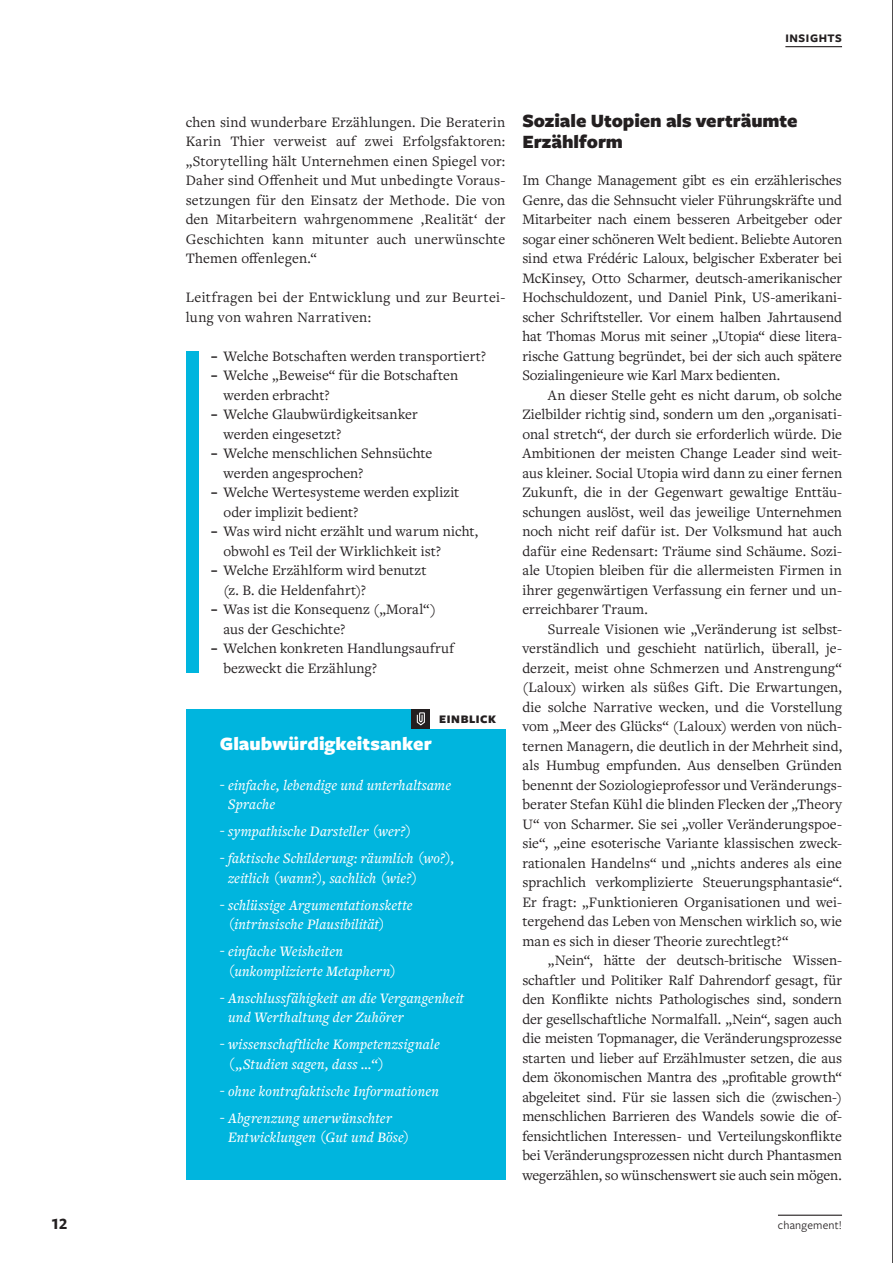
<style>
.page{position:relative;width:893px;height:1263px;background:#fff}
.page>*{position:absolute;margin:0;border:0;box-sizing:border-box;transform-origin:0 0}
.t1{font:900 19.5px/21.8px "Freight Sans Pro";letter-spacing:-.005em;color:#231f20}
.t2{font:900 19.5px "Freight Sans Pro";letter-spacing:.005em;color:#fff}
.t3{font:700 16.5px "Freight Sans Pro";color:#231f20}
.t4{font:15px/19.5px "Freight Text Pro";color:#231f20}
.t5{font:italic 500 15px/19.5px "Freight Text Pro";letter-spacing:.01em;color:#fff}
.t6{font:15px/19.5px "Freight Text Pro";letter-spacing:.025em;color:#231f20}
.t7{font:12px "Freight Sans Pro";letter-spacing:.015em;color:#231f20}
.t8{font:900 12px "Freight Sans Pro";letter-spacing:.05em;color:#231f20}
.t9{font:700 12px "Freight Sans Pro";letter-spacing:.05em;color:#231f20}
.s1{font-family:"Freight Sans Pro";font-weight:700;font-size:12px}
.s2{font-weight:700;font-style:normal}
</style>
<div class="page">
<div style="left:186px;top:709px;width:319px;height:471px;background:#00b5de"></div>
<div style="left:411px;top:709px;width:20px;height:20px;background:#231f20"></div>
<svg style="left:416px;top:712px;width:9px;height:14px"></svg>
<div style="left:431px;top:709px;width:74px;height:20px;background:#fff"></div>
<div style="left:186px;top:351px;width:12px;height:322px;background:#00b5de"></div>
<hr style="left:778px;top:1215px;width:64px;height:1px;background:#231f20">
<hr style="left:785px;top:46px;width:57px;height:1px;background:#231f20">
<hr style="left:892px;top:0;width:1px;height:1263px;background:#231f20">
<p class="t9" style="left:785px;top:30px;width:58px">INSIGHTS</p>
<p class="t4" style="left:186px;top:113px;width:321px;text-align:justify">chen sind wunderbare Erzählungen. Die Beraterin Karin Thier verweist auf zwei Erfolgsfaktoren: „Storytelling hält Unternehmen einen Spiegel vor:<br>Daher sind Offenheit und Mut unbedingte Voraus&shy;setzungen für den Einsatz der Methode. Die von den Mitarbeitern wahrgenommene ‚Realität‘ der Geschichten kann mitunter auch unerwünschte Themen offenlegen.“</p>
<p class="t6" style="left:186px;top:289px;width:321px">Leitfragen bei der Entwicklung und zur Beurtei&shy;lung von wahren Narrativen:</p>
<p class="t4" style="left:211px;top:347px;width:276px"><span class="s1">–</span> Welche Botschaften werden transportiert?</p>
<p class="t4" style="left:224px;top:367px;width:236px;text-indent:-12px"><span class="s1">–</span> Welche „Beweise“ für die Botschaften werden erbracht?</p>
<p class="t4" style="left:224px;top:406px;width:196px;text-indent:-12px"><span class="s1">–</span> Welche Glaubwürdigkeitsanker werden eingesetzt?</p>
<p class="t4" style="left:224px;top:445px;width:210px;text-indent:-12px"><span class="s1">–</span> Welche menschlichen Sehnsüchte werden angesprochen?</p>
<p class="t4" style="left:224px;top:484px;width:237px;text-indent:-12px"><span class="s1">–</span> Welche Wertesysteme werden explizit oder implizit bedient?</p>
<p class="t4" style="left:224px;top:523px;width:256px;text-indent:-12px"><span class="s1">–</span> Was wird nicht erzählt und warum nicht, obwohl es Teil der Wirklichkeit ist?</p>
<p class="t4" style="left:224px;top:562px;width:205px;text-indent:-12px"><span class="s1">–</span> Welche Erzählform wird benutzt (z. B. die Heldenfahrt)?</p>
<p class="t4" style="left:224px;top:601px;width:214px;text-indent:-12px"><span class="s1">–</span> Was ist die Konsequenz („Moral“) aus der Geschichte?</p>
<p class="t4" style="left:224px;top:640px;width:232px;text-indent:-12px"><span class="s1">–</span> Welchen konkreten Handlungsaufruf bezweckt die Erzählung?</p>
<p class="t8" style="left:439px;top:715px;width:58px">EINBLICK</p>
<h1 class="t2" style="left:220px;top:737px;width:213px">Glaubwürdigkeitsanker</h1>
<p class="t5" style="left:228px;top:777px;width:225px;text-indent:-8px"><span class="s2">-</span> einfache, lebendige und unterhaltsame<br>Sprache</p>
<p class="t5" style="left:220px;top:823px;width:194px"><span class="s2">-</span> sympathische Darsteller (wer?)</p>
<p class="t5" style="left:228px;top:850px;width:228px;text-indent:-8px"><span class="s2">-</span> faktische Schilderung: räumlich (wo?), zeitlich (wann?), sachlich (wie?)</p>
<p class="t5" style="left:228px;top:897px;width:186px;text-indent:-8px"><span class="s2">-</span> schlüssige Argumentationskette (intrinsische Plausibilität)</p>
<p class="t5" style="left:228px;top:943px;width:170px;text-indent:-8px"><span class="s2">-</span> einfache Weisheiten (unkomplizierte Metaphern)</p>
<p class="t5" style="left:228px;top:990px;width:237px;text-indent:-8px"><span class="s2">-</span> Anschlussfähigkeit an die Vergangenheit und Werthaltung der Zuhörer</p>
<p class="t5" style="left:228px;top:1036px;width:213px;text-indent:-8px"><span class="s2">-</span> wissenschaftliche Kompetenzsignale („Studien sagen, dass …“)</p>
<p class="t5" style="left:220px;top:1083px;width:221px"><span class="s2">-</span> ohne kontrafaktische Informationen</p>
<p class="t5" style="left:228px;top:1110px;width:183px;text-indent:-8px"><span class="s2">-</span> Abgrenzung unerwünschter<br>Entwicklungen (Gut und Böse)</p>
<h1 class="t1" style="left:522px;top:111px;width:277px">Soziale Utopien als verträumte<br>Erzählform</h1>
<p class="t4" style="left:522px;top:172px;width:321px;text-align:justify">Im Change Management gibt es ein erzählerisches Genre, das die Sehnsucht vieler Führungskräfte und Mitarbeiter nach einem besseren Arbeitgeber oder sogar einer schöneren Welt bedient. Beliebte Autoren sind etwa Frédéric Laloux, belgischer Exberater bei McKinsey, Otto Scharmer, deutsch-amerikanischer Hochschuldozent, und Daniel Pink, US-amerikani&shy;scher Schriftsteller. Vor einem halben Jahrtausend hat Thomas Morus mit seiner „Utopia“ diese litera&shy;rische Gattung begründet, bei der sich auch spätere Sozialingenieure wie Karl Marx bedienten.</p>
<p class="t4" style="left:522px;top:386px;width:321px;text-align:justify;text-indent:26px">An dieser Stelle geht es nicht darum, ob solche Zielbilder richtig sind, sondern um den „organisati&shy;onal stretch“, der durch sie erforderlich würde. Die Ambitionen der meisten Change Leader sind weit&shy;aus kleiner. Social Utopia wird dann zu einer fernen Zukunft, die in der Gegenwart gewaltige Enttäu&shy;schungen auslöst, weil das jeweilige Unternehmen noch nicht reif dafür ist. Der Volksmund hat auch dafür eine Redensart: Träume sind Schäume. Sozi&shy;ale Utopien bleiben für die allermeisten Firmen in ihrer gegenwärtigen Verfassung ein ferner und un&shy;erreichbarer Traum.</p>
<p class="t4" style="left:522px;top:620px;width:321px;text-align:justify;text-indent:26px">Surreale Visionen wie „Veränderung ist selbst&shy;verständlich und geschieht natürlich, überall, je&shy;derzeit, meist ohne Schmerzen und Anstrengung“ (Laloux) wirken als süßes Gift. Die Erwartungen, die solche Narrative wecken, und die Vorstellung vom „Meer des Glücks“ (Laloux) werden von nüch&shy;ternen Managern, die deutlich in der Mehrheit sind, als Humbug empfunden. Aus denselben Gründen benennt der Soziologieprofessor und Veränderungs&shy;berater Stefan Kühl die blinden Flecken der „Theory U“ von Scharmer. Sie sei „voller Veränderungspoe&shy;sie“, „eine esoterische Variante klassischen zweck&shy;rationalen Handelns“ und „nichts anderes als eine sprachlich verkomplizierte Steuerungsphantasie“.<br>Er fragt: „Funktionieren Organisationen und wei&shy;tergehend das Leben von Menschen wirklich so, wie man es sich in dieser Theorie zurechtlegt?“</p>
<p class="t4" style="left:522px;top:952px;width:321px;text-align:justify;text-indent:26px">„Nein“, hätte der deutsch-britische Wissen&shy;schaftler und Politiker Ralf Dahrendorf gesagt, für den Konflikte nichts Pathologisches sind, sondern der gesellschaftliche Normalfall. „Nein“, sagen auch die meisten Topmanager, die Veränderungsprozesse starten und lieber auf Erzählmuster setzen, die aus dem ökonomischen Mantra des „profitable growth“ abgeleitet sind. Für sie lassen sich die (zwischen-) menschlichen Barrieren des Wandels sowie die of&shy;fensichtlichen Interessen- und Verteilungskonflikte bei Veränderungsprozessen nicht durch Phantasmen wegerzählen, so wünschenswert sie auch sein mögen.</p>
<p class="t3" style="left:51px;top:1212px;width:18px">12</p>
<p class="t7" style="left:778px;top:1220px;width:66px">changement!</p>
</div>
